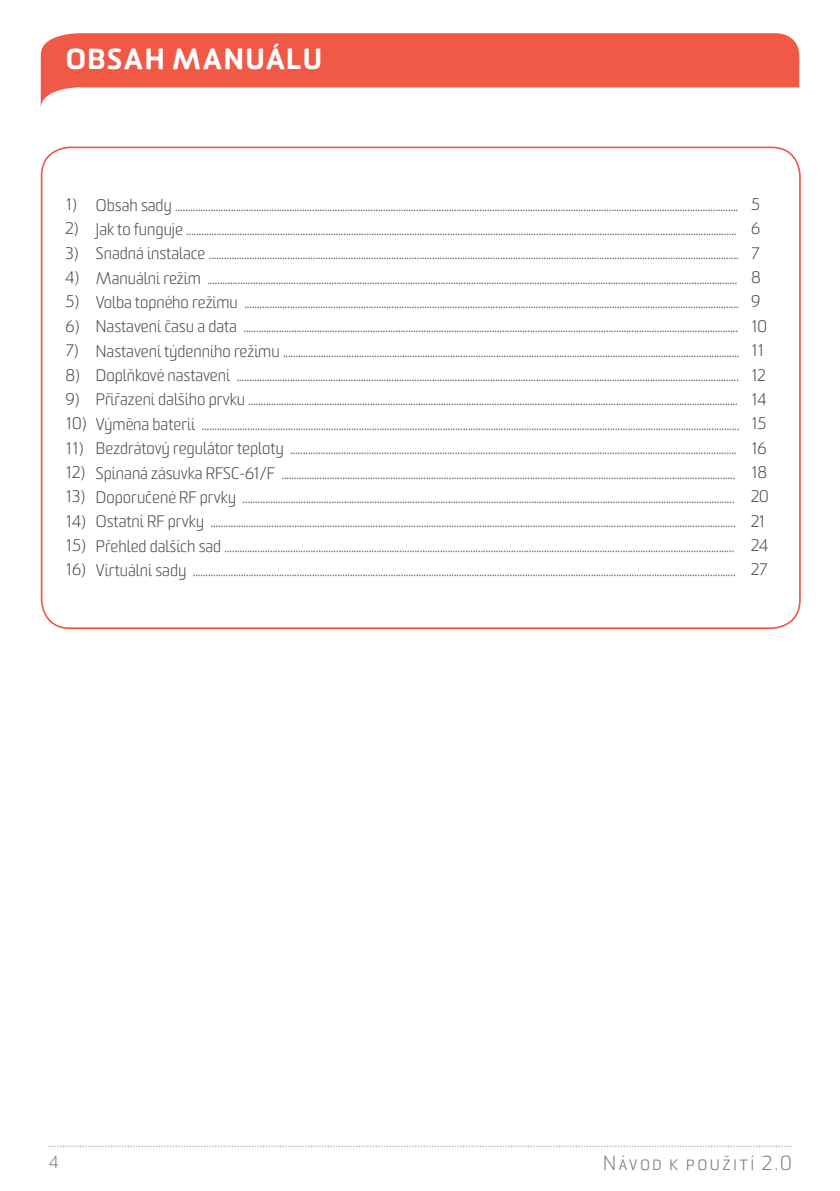
<style>
.page{position:relative;width:840px;height:1191px;background:#fff}
.page>*{position:absolute;margin:0;border:0;box-sizing:border-box;transform-origin:0 0}
.t1{font:900 28.2px "Sommet Rounded";letter-spacing:.06em;color:#fff}
.t2{font:300 19.8px "Sommet Rounded";letter-spacing:.135em;color:#808285}
.t3{font:300 17px "Sommet Rounded";color:#808285}
.t4{font:300 16.2px/24.4px "Sommet Rounded";color:#4b4c4d}
</style>
<div class="page">
<svg style="left:41px;top:33px;width:757px;height:73px;fill:#f05946"></svg>
<svg style="left:49px;top:1145px;width:740px;height:2px"></svg>
<h1 class="t1" style="left:66px;top:48px;width:258px">OBSAH MANUÁLU</h1>
<p class="t4" style="left:66px;top:194px;width:23px">1)<br>2)<br>3)<br>4)<br>5)<br>6)<br>7)<br>8)<br>9)<br>10)<br>11)<br>12)<br>13)<br>14)<br>15)<br>16)</p>
<p class="t4" style="left:96px;top:194px;width:644px">Obsah sady ..............................................................................................................................................................................................................................<br>Jak to funguje .........................................................................................................................................................................................................................<br>Snadná instalace .................................................................................................................................................................................................................<br>Manuální režim .................................................................................................................................................................................................................<br>Volba topného režimu ...................................................................................................................................................................................................<br>Nastavení času a data ...................................................................................................................................................................................................<br>Nastavení týdenního režimu ....................................................................................................................................................................................<br>Doplňkové nastavení ......................................................................................................................................................................................................<br>Přiřazení dalšího prvku .................................................................................................................................................................................................<br>Výměna baterií ....................................................................................................................................................................................................................<br>Bezdrátový regulátor teploty ................................................................................................................................................................................<br>Spínaná zásuvka RFSC-61/F ...................................................................................................................................................................................<br>Doporučené RF prvky ..................................................................................................................................................................................................<br>Ostatní RF prvky ...............................................................................................................................................................................................................<br>Přehled dalších sad .........................................................................................................................................................................................................<br>Virtuální sady ......................................................................................................................................................................................................................</p>
<p class="t4" style="left:750px;top:194px;width:19px">5<br>6<br>7<br>8<br>9<br>10<br>11<br>12<br>14<br>15<br>16<br>18<br>20<br>21<br>24<br>27</p>
<p class="t3" style="left:49px;top:1155px;width:11px">4</p>
<p class="t2" style="left:603px;top:1155px;width:190px">NAVOD K POUZITI 2.0</p>
</div>
